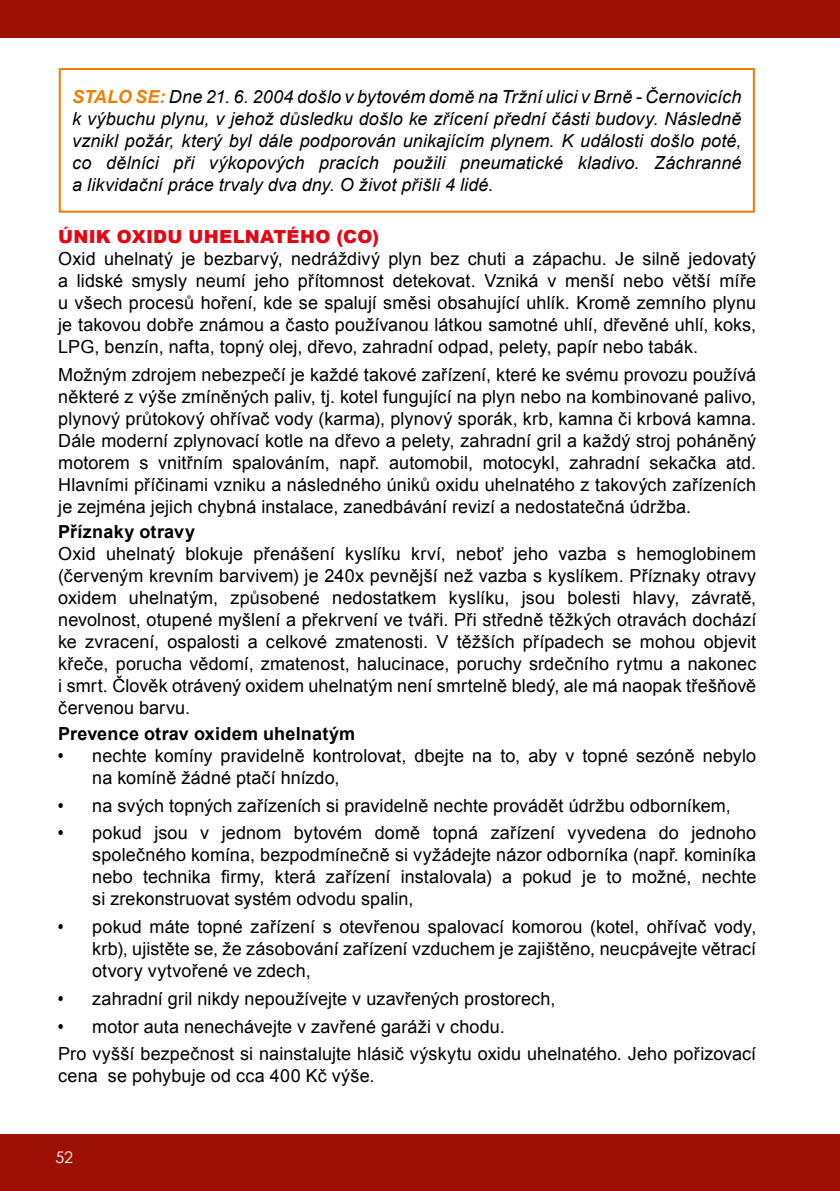
<style>
.page{position:relative;width:840px;height:1191px;background:#fff}
.page>*{position:absolute;margin:0;border:0;box-sizing:border-box;transform-origin:0 0}
.t1{font:18px/22px "Arial";letter-spacing:.005em;color:#000;text-align:justify}
.t2{font:italic 18px/22px "Arial";letter-spacing:.005em;color:#000;text-align:justify}
.t3{font:700 18px "Arial";letter-spacing:.01em;color:#000}
.t4{font:900 18px "Arial";letter-spacing:.015em;color:#e30613}
.t5{font:16px "Century Gothic";color:#fff}
.s1{font-weight:700;color:#ef7d00}
.s2{font-family:"Arial Narrow";font-weight:700}
</style>
<div class="page">
<div style="left:0;top:0;width:839px;height:38px;background:#9c1006"></div>
<div style="left:0;top:1134px;width:839px;height:57px;background:#9c1006"></div>
<div style="left:59px;top:68px;width:695px;height:145px;border:2px solid #ef7d00"></div>
<p class="t2" style="left:72px;top:86px;width:670px"><span class="s1">STALO SE:</span> Dne 21. 6. 2004 došlo v bytovém domě na Tržní ulici v Brně - Černovicích k výbuchu plynu, v jehož důsledku došlo ke zřícení přední části budovy. Následně vznikl požár, který byl dále podporován unikajícím plynem. K události došlo poté, co dělníci při výkopových pracích použili pneumatické kladivo. Záchranné a likvidační práce trvaly dva dny. O život přišli 4 lidé.</p>
<p class="t4" style="left:58px;top:223px;width:322px">ÚNIK OXIDU UHELNATÉHO (CO)</p>
<p class="t1" style="left:58px;top:248px;width:699px">Oxid uhelnatý je bezbarvý, nedráždivý plyn bez chuti a zápachu. Je silně jedovatý a lidské smysly neumí jeho přítomnost detekovat. Vzniká v menší nebo větší míře u všech procesů hoření, kde se spalují směsi obsahující uhlík. Kromě zemního plynu je takovou dobře známou a často používanou látkou samotné uhlí, dřevěné uhlí, koks, LPG, benzín, nafta, topný olej, dřevo, zahradní odpad, pelety, papír nebo tabák.</p>
<p class="t1" style="left:58px;top:363px;width:699px">Možným zdrojem nebezpečí je každé takové zařízení, které ke svému provozu používá některé z výše zmíněných paliv, tj. kotel fungující na plyn nebo na kombinované palivo, plynový průtokový ohřívač vody (karma), plynový sporák, krb, kamna či krbová kamna.<br>Dále moderní zplynovací kotle na dřevo a pelety, zahradní gril a každý stroj poháněný motorem s vnitřním spalováním, např. automobil, motocykl, zahradní sekačka atd.<br>Hlavními příčinami vzniku a následného úniků oxidu uhelnatého z takových zařízeních je zejména jejich chybná instalace, zanedbávání revizí a nedostatečná údržba.</p>
<p class="t3" style="left:58px;top:520px;width:138px">Příznaky otravy</p>
<p class="t1" style="left:58px;top:543px;width:699px">Oxid uhelnatý blokuje přenášení kyslíku krví, neboť jeho vazba s hemoglobinem (červeným krevním barvivem) je 240x pevnější než vazba s kyslíkem. Příznaky otravy oxidem uhelnatým, způsobené nedostatkem kyslíku, jsou bolesti hlavy, závratě, nevolnost, otupené myšlení a překrvení ve tváři. Při středně těžkých otravách dochází ke zvracení, ospalosti a celkové zmatenosti. V těžších případech se mohou objevit křeče, porucha vědomí, zmatenost, halucinace, poruchy srdečního rytmu a nakonec i smrt. Člověk otrávený oxidem uhelnatým není smrtelně bledý, ale má naopak třešňově červenou barvu.</p>
<p class="t3" style="left:58px;top:722px;width:298px">Prevence otrav oxidem uhelnatým</p>
<p class="t1" style="left:92px;top:745px;width:665px;text-indent:-34px"><span class="s2">•</span> nechte komíny pravidelně kontrolovat, dbejte na to, aby v topné sezóně nebylo na komíně žádné ptačí hnízdo,</p>
<p class="t1" style="left:58px;top:794px;width:673px"><span class="s2">•</span> na svých topných zařízeních si pravidelně nechte provádět údržbu odborníkem,</p>
<p class="t1" style="left:92px;top:822px;width:665px;text-indent:-34px"><span class="s2">•</span> pokud jsou v jednom bytovém domě topná zařízení vyvedena do jednoho společného komína, bezpodmínečně si vyžádejte názor odborníka (např. kominíka nebo technika firmy, která zařízení instalovala) a pokud je to možné, nechte si zrekonstruovat systém odvodu spalin,</p>
<p class="t1" style="left:92px;top:916px;width:665px;text-indent:-34px"><span class="s2">•</span> pokud máte topné zařízení s otevřenou spalovací komorou (kotel, ohřívač vody, krb), ujistěte se, že zásobování zařízení vzduchem je zajištěno, neucpávejte větrací otvory vytvořené ve zdech,</p>
<p class="t1" style="left:58px;top:987px;width:498px"><span class="s2">•</span> zahradní gril nikdy nepoužívejte v uzavřených prostorech,</p>
<p class="t1" style="left:58px;top:1012px;width:699px;line-height:27.6px"><span class="s2">•</span> motor auta nenechávejte v zavřené garáži v chodu.<br>Pro vyšší bezpečnost si nainstalujte hlásič výskytu oxidu uhelnatého. Jeho pořizovací</p>
<p class="t1" style="left:58px;top:1065px;width:318px">cena se pohybuje od cca 400 Kč výše.</p>
<p class="t5" style="left:55px;top:1146px;width:19px">52</p>
</div>
